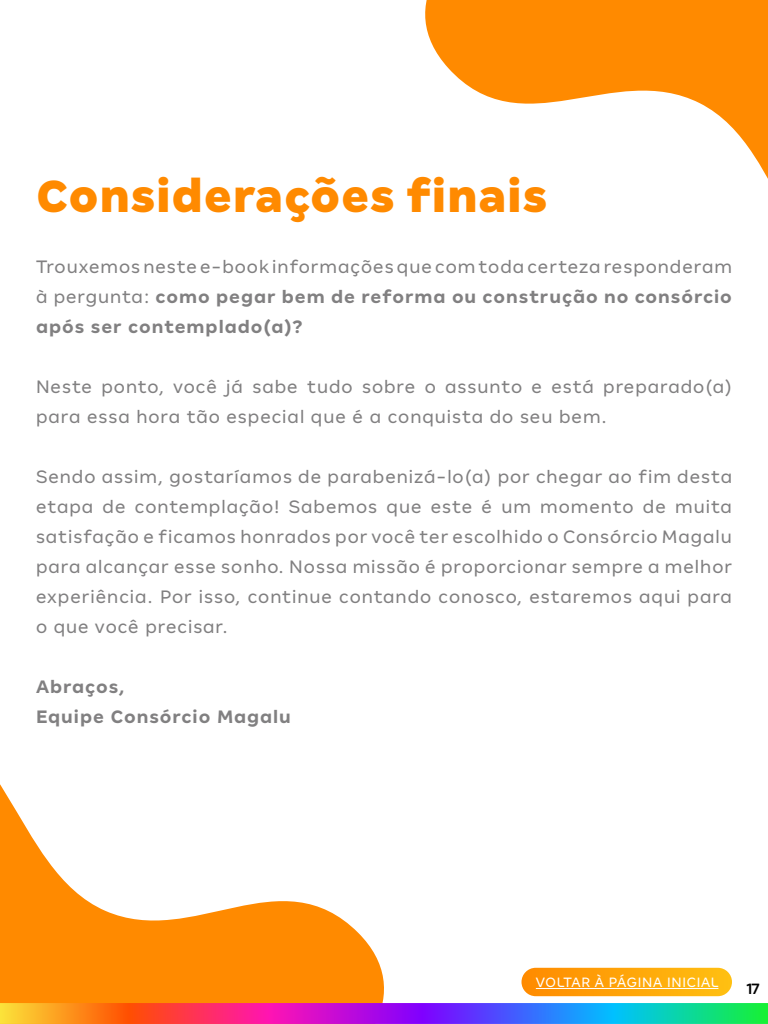
<style>
.page{position:relative;width:768px;height:1024px;background:#fff}
.page>*{position:absolute;margin:0;border:0;box-sizing:border-box;transform-origin:0 0}
.t1{font:900 50px "Magalu Textos Beta";color:#ff8a00}
.t2{font:20px/30px "Magalu Titulos";letter-spacing:.05em;color:#818081;text-align:justify}
.t3{font:700 20px/30px "Magalu Titulos";letter-spacing:.05em;color:#818081}
.t4{font:500 17px "Magalu Submarcas";color:#000}
.t5{font:15px "Magalu Titulos";letter-spacing:.05em;color:#fff}
.s1{font-weight:700}
</style>
<div class="page">
<svg style="left:0;top:784px;width:384px;height:219px"></svg>
<svg style="left:425px;top:0;width:343px;height:179px;fill:#ff8a00"></svg>
<img style="left:0;top:1003px;width:768px;height:21px">
<div style="left:522px;top:968px;width:210px;height:28px;background:linear-gradient(to right,#ff8a00,#ffc012);border-radius:14px"></div>
<hr style="left:536px;top:988px;width:182px;height:1px;background:#fff">
<h1 class="t1" style="left:36px;top:166px;width:513px">Considerações finais</h1>
<p class="t2" style="left:36px;top:252px;width:698px">Trouxemos neste e-book informações que com toda certeza responderam à pergunta: <span class="s1">como pegar bem de reforma ou construção no consórcio após ser contemplado(a)?</span></p>
<p class="t2" style="left:36px;top:372px;width:697px">Neste ponto, você já sabe tudo sobre o assunto e está preparado(a) para essa hora tão especial que é a conquista do seu bem.</p>
<p class="t2" style="left:36px;top:462px;width:698px">Sendo assim, gostaríamos de parabenizá-lo(a) por chegar ao fim desta etapa de contemplação! Sabemos que este é um momento de muita satisfação e ficamos honrados por você ter escolhido o Consórcio Magalu para alcançar esse sonho. Nossa missão é proporcionar sempre a melhor experiência. Por isso, continue contando conosco, estaremos aqui para o que você precisar.</p>
<p class="t3" style="left:36px;top:671px;width:256px">Abraços,<br>Equipe Consórcio Magalu</p>
<p class="t5" style="left:536px;top:975px;width:184px">VOLTAR À PÁGINA INICIAL</p>
<p class="t4" style="left:746px;top:980px;width:15px">17</p>
</div>
